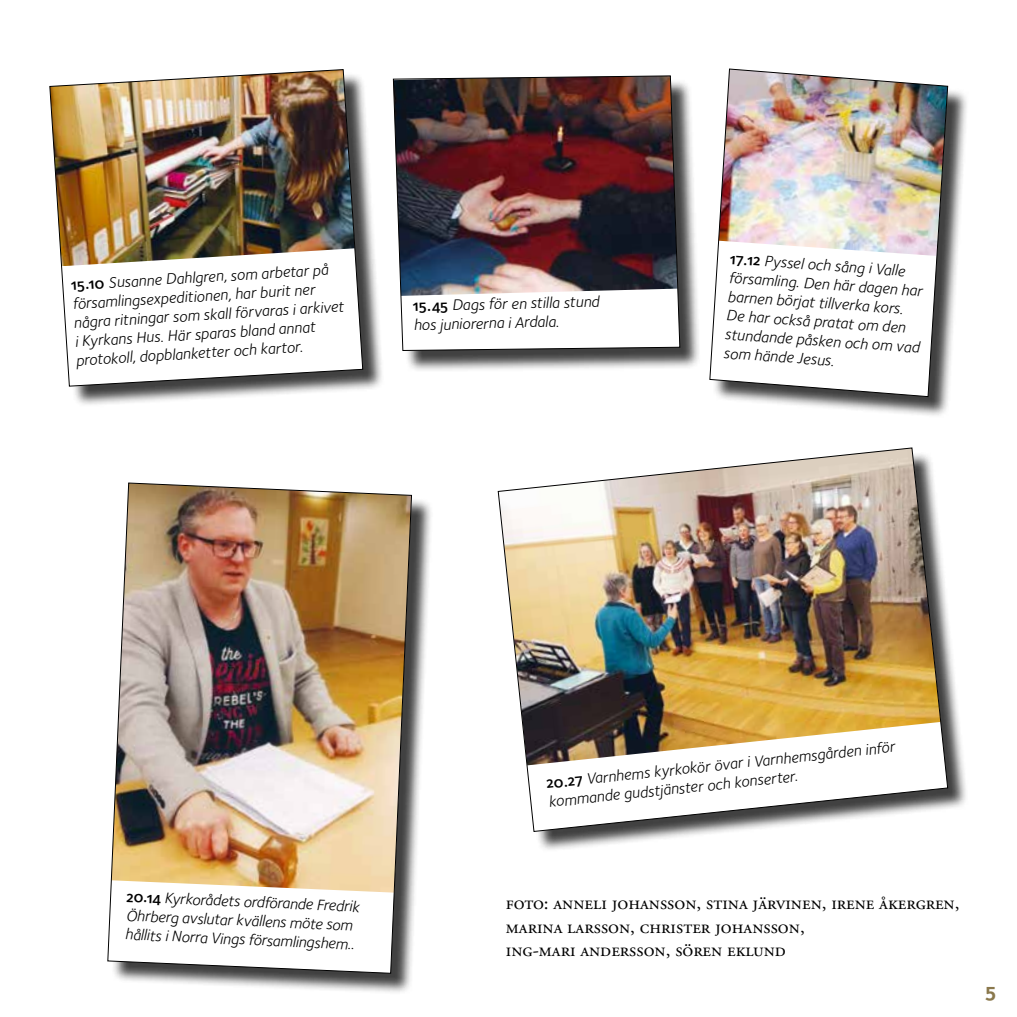
<style>
.page{position:relative;width:1017px;height:1017px;background:#fff}
.page>*{position:absolute;margin:0;border:0;box-sizing:border-box;transform-origin:0 0}
.t1{font:21px "Foundry Sterling Bold Expert";color:#8a784c}
.t2{font:19.25px/23.1px "Adobe Garamond Pro";color:#000}
.t3{font:italic 15.75px/18.9px "Foundry Sterling";color:#000}
.s1{font-family:"Foundry Sterling Demi Expert";font-style:normal}
</style>
<div class="page">
<div style="left:501px;top:451px;width:468px;height:402px;background:#000;opacity:.75"></div>
<img style="left:498px;top:447px;width:450px;height:385px">
<div style="left:53px;top:73px;width:331px;height:335px;background:#000;opacity:.75"></div>
<img style="left:49px;top:69px;width:314px;height:318px">
<div style="left:713px;top:72px;width:256px;height:346px;background:#000;opacity:.75"></div>
<img style="left:709px;top:69px;width:239px;height:328px">
<div style="left:111px;top:486px;width:322px;height:509px;background:#000;opacity:.75"></div>
<img style="left:107px;top:483px;width:305px;height:491px">
<div style="left:396px;top:79px;width:305px;height:293px;background:#000;opacity:.75"></div>
<img style="left:393px;top:75px;width:287px;height:276px">
<p class="t3" style="left:71px;top:274px;width:273px;rotate:-3deg"><span class="s1">15.10</span> Susanne Dahlgren, som arbetar på församlingsexpeditionen, har burit ner några ritningar som skall förvaras i arkivet i Kyrkans Hus. Här sparas bland annat protokoll, dopblanketter och kartor.</p>
<p class="t3" style="left:731px;top:249px;width:197px;rotate:4deg"><span class="s1">17.12</span> Pyssel och sång i Valle församling. Den här dagen har barnen börjat tillverka kors.<br>De har också pratat om den stundande påsken och om vad som hände Jesus.</p>
<p class="t3" style="left:413px;top:298px;width:188px;line-height:18.4px;rotate:-2deg"><span class="s1">15.45</span> Dags för en stilla stund hos juniorerna i Ardala.</p>
<p class="t3" style="left:127px;top:885px;width:234px;rotate:3deg"><span class="s1">20.14</span> Kyrkorådets ordförande Fredrik<br>Öhrberg avslutar kvällens möte som hållits i Norra Vings församlingshem..</p>
<p class="t3" style="left:546px;top:773px;width:352px;rotate:-6deg"><span class="s1">20.27</span> Varnhems kyrkokör övar i Varnhemsgården inför kommande gudstjänster och konserter.</p>
<p class="t2" style="left:506px;top:892px;width:455px">foto: anneli johansson, stina järvinen, irene åkergren, marina larsson, christer johansson,<br>ing-mari andersson, sören eklund</p>
<h1 class="t1" style="left:985px;top:976px;width:12px">5</h1>
</div>
